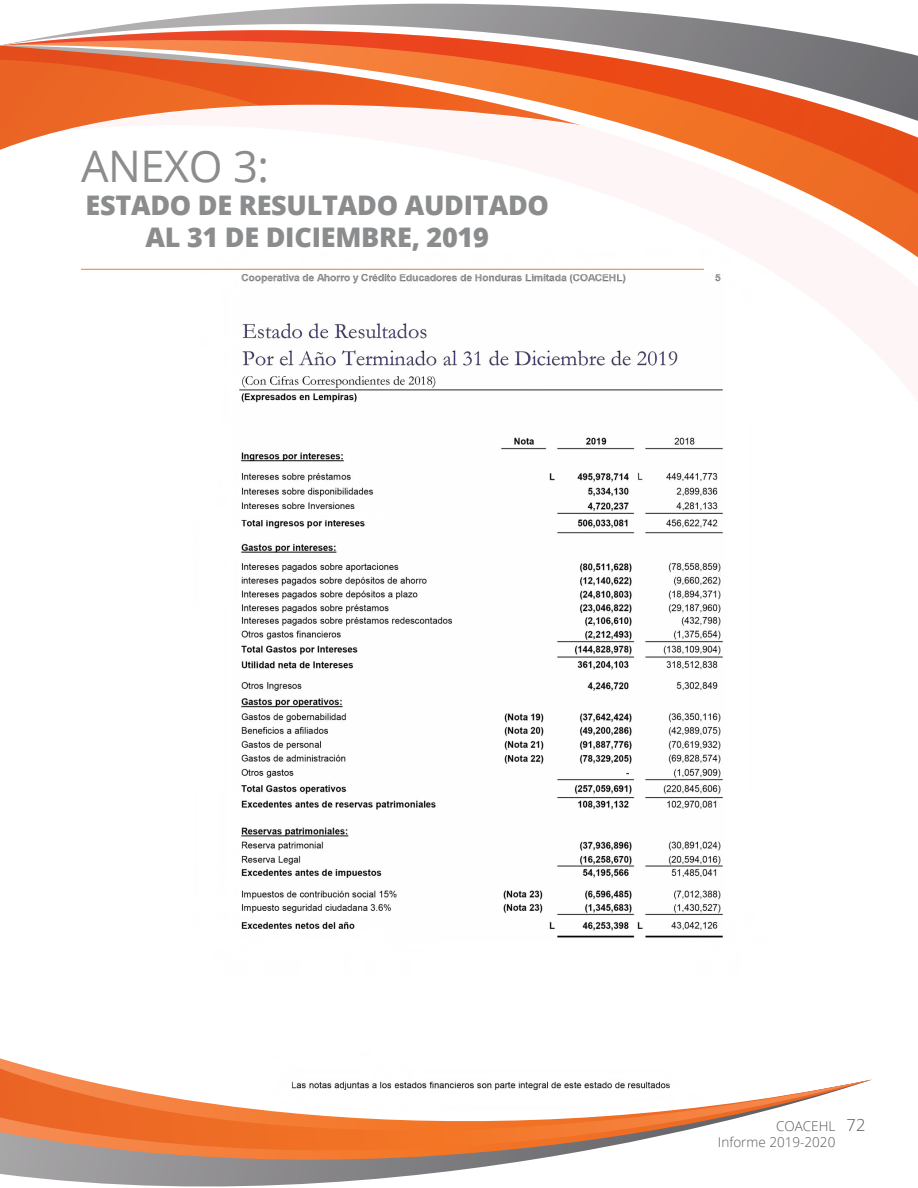
<style>
.page{position:relative;width:918px;height:1188px;background:#fff}
.page>*{position:absolute;margin:0;border:0;box-sizing:border-box;transform-origin:0 0}
.t1{font:43.5px "Open Sans";letter-spacing:-.01em;color:#8a8c8e}
.t2{font:800 27px/32.4px "Open Sans";letter-spacing:-.01em;color:#8a8c8e;text-align:center}
.t3{font:300 13.5px/16.2px "Open Sans";color:#58595b}
.s1{font-size:16.5px}
</style>
<div class="page">
<svg style="left:0;top:1068px;width:872px;height:119px"></svg>
<svg style="left:95px;top:3px;width:683px;height:26px"></svg>
<svg style="left:89px;top:29px;width:829px;height:228px"></svg>
<svg style="left:0;top:30px;width:918px;height:164px"></svg>
<hr style="left:81px;top:269px;width:623px;height:1px;background:#f47b22">
<img style="left:116px;top:239px;width:686px;height:886px">
<h1 class="t1" style="left:81px;top:137px;width:190px">ANEXO 3:</h1>
<p class="t2" style="left:85px;top:187px;width:465px">ESTADO DE RESULTADO AUDITADO<br>AL 31 DE DICIEMBRE, 2019</p>
<p class="t3" style="left:718px;top:1118px;width:149px;text-indent:58px">COACEHL <span class="s1">72<br></span>Informe 2019-2020</p>
</div>
